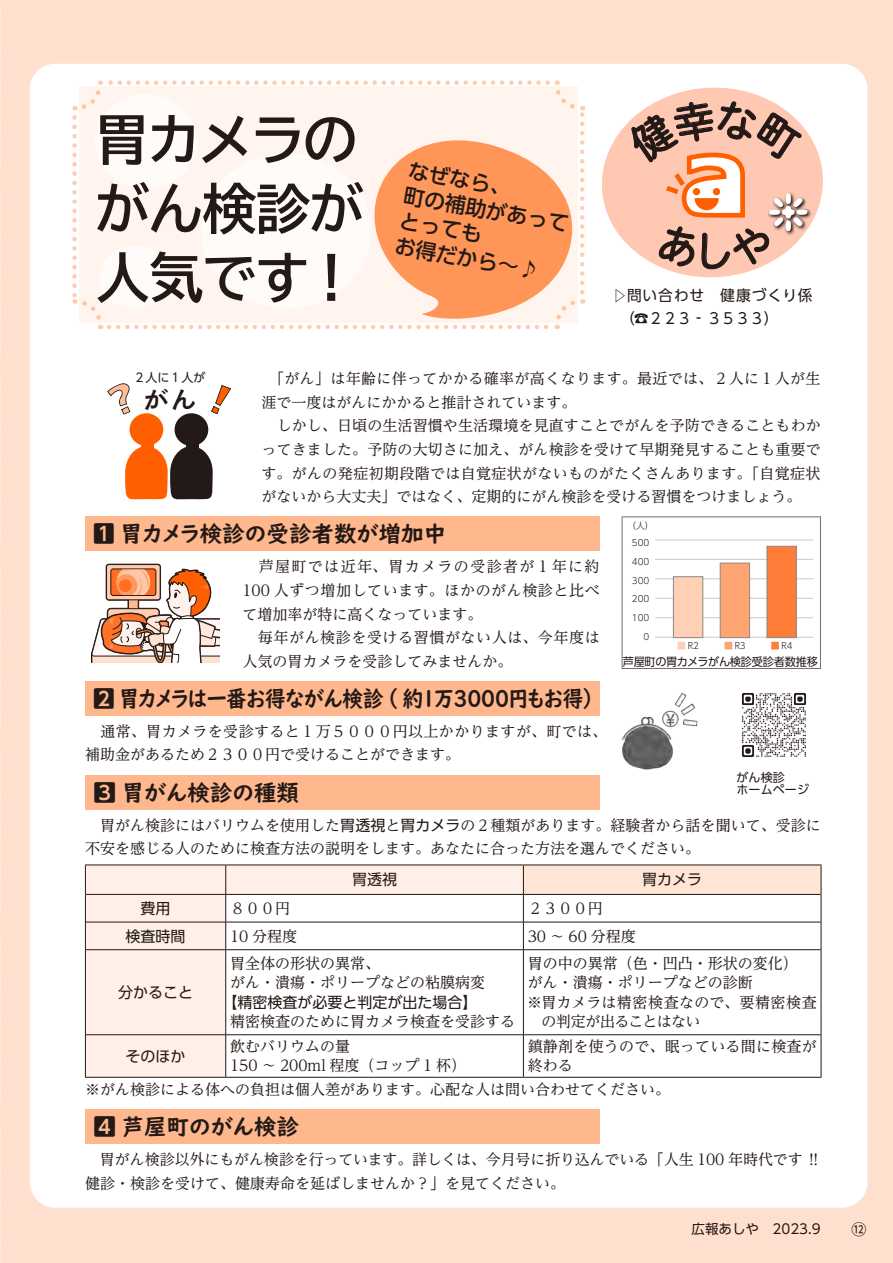
<style>
.page{position:relative;width:893px;height:1263px;background:#fff}
.page>*{position:absolute;margin:0;border:0;box-sizing:border-box;transform-origin:0 0}
.t1{font:700 54px/69px "TBUD Go Std";letter-spacing:-.015em;color:#231916}
.t2{font:700 27.9px "P Kuretake Meiseki Std N";color:#231916}
.t3{font:22.5px "UD Digi Kyokasho NK B";color:#231916}
.t4{font:22.5px "UD Digi Kyokasho NK B";letter-spacing:-.04em;color:#231916;scale:.92 1}
.t5{font:500 21px/25.5px "UD Shin Go Pr 6";color:#231916}
.t6{font:15px/23.5px "UD Reimin Pr 6";color:#231916}
.t7{font:15px/23.5px "UD Reimin Pr 6";letter-spacing:.04em;color:#231916}
.t8{font:15px/23.5px "UD Reimin Pr 6";letter-spacing:.025em;color:#231916}
.t9{font:15px "UD Shin Go Pr 6";color:#231916}
.t10{font:15px "UD Reimin Pr 6";letter-spacing:.03em;color:#231916}
.t11{font:15px "UD Shin Go Pr 6";letter-spacing:.06em;color:#231916}
.t12{font:15px "UD Shin Go Pro";letter-spacing:-.05em;color:#231916}
.t13{font:15px "UD Reimin Pr 6";letter-spacing:-.04em;color:#231916}
.t14{font:14.85px/23.5px "UD Reimin Pr 6";letter-spacing:.01em;color:#231916}
.t15{font:13.5px "UD Shin Go Pro";color:#231916}
.t16{font:12px/12px "UD Shin Go Pro";letter-spacing:.01em;color:#231916}
.t17{font:12px "UD Shin Go Pr 6";color:#231916}
.t18{font:11.4px "UD Shin Go Pr 6";letter-spacing:-.02em;color:#231916}
.t19{font:300 8.85px/18.9px "UD Shin Go Pro";color:#231916;text-align:right}
.s1{font-size:15.75px}
.s2{font-family:"UD Shin Go Pro De";font-weight:700}
.s3{color:#ffd0b4}
.s4{color:#ffa371}
.s5{color:#ff7c39}
.s6{font-family:"UD Shin Go Pro"}
</style>
<div class="page">
<div style="left:1px;top:0;width:892px;height:1263px;background:#ffe0ce"></div>
<div style="left:30px;top:64px;width:837px;height:1144px;background:#fff;border-radius:26px"></div>
<svg style="left:72px;top:80px;width:512px;height:249px;background:#fff3ed"></svg>
<div style="left:95px;top:94px;width:102px;height:94px;background:#fff;border-radius:50%"></div>
<div style="left:99px;top:246px;width:71px;height:62px;background:#fff;border-radius:50%"></div>
<div style="left:201px;top:153px;width:170px;height:155px;background:#fff;border-radius:50%"></div>
<svg style="left:342px;top:115px;width:244px;height:215px;background:#ffc4a1"></svg>
<div style="left:85px;top:1110px;width:515px;height:34px;background:#ffb78d"></div>
<img style="left:742px;top:693px;width:64px;height:64px">
<svg style="left:86px;top:865px;width:437px;height:212px"></svg>
<div style="left:523px;top:865px;width:298px;height:29px;background:#ffe5d6"></div>
<hr style="left:85px;top:864px;width:141px;height:1px;background:#231916">
<hr style="left:226px;top:864px;width:297px;height:1px;background:#231916">
<hr style="left:523px;top:864px;width:298px;height:1px;background:#231916">
<svg style="left:85px;top:865px;width:1px;height:85px"></svg>
<svg style="left:821px;top:865px;width:1px;height:85px"></svg>
<hr style="left:85px;top:950px;width:1px;height:85px;background:#231916">
<hr style="left:821px;top:950px;width:1px;height:85px;background:#231916">
<hr style="left:85px;top:1035px;width:1px;height:42px;background:#231916">
<hr style="left:821px;top:1035px;width:1px;height:42px;background:#231916">
<hr style="left:85px;top:1077px;width:141px;height:1px;background:#231916">
<hr style="left:226px;top:1077px;width:297px;height:1px;background:#231916">
<hr style="left:523px;top:1077px;width:298px;height:1px;background:#231916">
<hr style="left:86px;top:894px;width:140px;height:1px;background:#231916">
<hr style="left:226px;top:894px;width:297px;height:1px;background:#231916">
<hr style="left:523px;top:894px;width:298px;height:1px;background:#231916">
<hr style="left:86px;top:922px;width:140px;height:1px;background:#231916">
<hr style="left:226px;top:922px;width:297px;height:1px;background:#231916">
<svg style="left:225px;top:865px;width:1px;height:84px"></svg>
<hr style="left:523px;top:922px;width:298px;height:1px;background:#231916">
<svg style="left:523px;top:865px;width:1px;height:84px"></svg>
<hr style="left:86px;top:949px;width:140px;height:1px;background:#231916">
<hr style="left:226px;top:949px;width:297px;height:1px;background:#231916">
<hr style="left:225px;top:950px;width:1px;height:84px;background:#231916">
<hr style="left:523px;top:949px;width:298px;height:1px;background:#231916">
<hr style="left:523px;top:950px;width:1px;height:84px;background:#231916">
<hr style="left:86px;top:1034px;width:140px;height:1px;background:#231916">
<hr style="left:226px;top:1034px;width:297px;height:1px;background:#231916">
<hr style="left:225px;top:1035px;width:1px;height:42px;background:#231916">
<hr style="left:523px;top:1034px;width:298px;height:1px;background:#231916">
<hr style="left:523px;top:1035px;width:1px;height:42px;background:#231916">
<div style="left:85px;top:775px;width:515px;height:34px;background:#ffb78d"></div>
<div style="left:85px;top:681px;width:515px;height:34px;background:#ffb78d"></div>
<div style="left:85px;top:517px;width:515px;height:34px;background:#ffb78d"></div>
<svg style="left:91px;top:564px;width:128px;height:98px"></svg>
<div style="left:622px;top:517px;width:199px;height:152px;border:1px solid #6f6f6f"></div>
<hr style="left:655px;top:598px;width:158px;height:1px;background:#c9cacb">
<hr style="left:655px;top:617px;width:158px;height:1px;background:#c9cacb">
<hr style="left:655px;top:637px;width:158px;height:1px;background:#c9cacb">
<hr style="left:655px;top:540px;width:158px;height:1px;background:#c9cacb">
<hr style="left:655px;top:559px;width:158px;height:1px;background:#c9cacb">
<hr style="left:655px;top:578px;width:158px;height:1px;background:#c9cacb">
<div style="left:673px;top:576px;width:30px;height:62px;background:#ffd0b4;border:1px solid #898989"></div>
<div style="left:720px;top:563px;width:30px;height:75px;background:#ffa371;border:1px solid #898989"></div>
<div style="left:767px;top:546px;width:30px;height:92px;background:#ff7c39;border:1px solid #898989"></div>
<div style="left:130px;top:413px;width:33px;height:33px;background:#ff5f00;border-radius:50%"></div>
<div style="left:141px;top:444px;width:12px;height:6px;background:#ff5f00"></div>
<div style="left:175px;top:413px;width:33px;height:33px;background:#231916;border-radius:50%"></div>
<svg style="left:125px;top:446px;width:88px;height:54px;background:#a45c32"></svg>
<div style="left:186px;top:444px;width:12px;height:6px;background:#231916"></div>
<svg style="left:107px;top:383px;width:23px;height:32px"></svg>
<svg style="left:211px;top:385px;width:20px;height:29px"></svg>
<img style="left:621px;top:692px;width:77px;height:78px">
<svg style="left:0;top:0;width:1px;height:1263px"></svg>
<svg style="left:602px;top:88px;width:221px;height:189px"></svg>
<h1 class="t1" style="left:95px;top:106px;width:270px">胃カメラのがん検診が人気です!</h1>
<h3 class="t5" style="left:411px;top:157px;width:169px;rotate:10deg">なぜなら、<br>町の補助があってとっても<br>お得だから~♪</h3>
<p class="t11" style="left:627px;top:283px;width:187px">問い合わせ　健康づくり係</p>
<p class="t9" style="left:608px;top:303px;width:16px;rotate:-90deg">▽</p>
<p class="t12" style="left:620px;top:306px;width:160px">)☎２２３<span class="s1">‐</span>３５３３(</p>
<p class="t17" style="left:134px;top:367px;width:73px">２人に１人が</p>
<h2 class="t2" style="left:142px;top:382px;width:57px">がん</h2>
<p class="t14" style="left:262px;top:366px;width:561px">　「がん」は年齢に伴ってかかる確率が高くなります。最近では、２人に１人が生涯で一度はがんにかかると推計されています。<br>　しかし、日頃の生活習慣や生活環境を見直すことでがんを予防できることもわかってきました。予防の大切さに加え、がん検診を受けて早期発見することも重要です。がんの発症初期段階では自覚症状がないものがたくさんあります。「自覚症状がないから大丈夫」ではなく、定期的にがん検診を受ける習慣をつけましょう。</p>
<h3 class="t3" style="left:93px;top:520px;width:355px"><span class="s2">1</span> 胃カメラ検診の受診者数が増加中</h3>
<p class="t7" style="left:242px;top:554px;width:359px">　芦屋町では近年、胃カメラの受診者が 1 年に約<br>100 人ずつ増加しています。ほかのがん検診と比べて増加率が特に高くなっています。<br>　毎年がん検診を受ける習慣がない人は、今年度は人気の胃カメラを受診してみませんか。</p>
<h3 class="t4" style="left:93px;top:685px;width:548px"><span class="s2">2</span> 胃カメラは一番お得ながん検診（約万１ ３０００円もお得(</h3>
<p class="t8" style="left:85px;top:719px;width:524px">　通常、胃カメラを受診すると１万５０００円以上かかりますが、町では、補助金があるため２３００円で受けることができます。</p>
<p class="t19" style="left:627px;top:516px;width:28px">（人(</p>
<p class="t19" style="left:632px;top:532px;width:19px">500<br>400<br>300<br>200<br>100<br>0</p>
<p class="t19" style="left:677px;top:636px;width:23px"><span class="s3">■</span> 2R</p>
<p class="t18" style="left:623px;top:652px;width:197px">芦屋町の胃カメラがん検診受診者数推移</p>
<p class="t19" style="left:724px;top:636px;width:23px"><span class="s4">■</span> 3R</p>
<p class="t19" style="left:771px;top:636px;width:23px"><span class="s5">■</span> 4R</p>
<p class="t16" style="left:736px;top:771px;width:74px">がん検診<br>ホームページ</p>
<h3 class="t3" style="left:94px;top:779px;width:207px"><span class="s2">3</span> 胃がん検診の種類</h3>
<p class="t6" style="left:85px;top:813px;width:737px">　胃がん検診にはバリウムを使用した<span class="s6">胃透視</span>と<span class="s6">胃カメラ</span>の２種類があります。経験者から話を聞いて、受診に不安を感じる人のために検査方法の説明をします。あなたに合った方法を選んでください。</p>
<p class="t9" style="left:141px;top:896px;width:31px">費用</p>
<p class="t9" style="left:126px;top:924px;width:61px">検査時間</p>
<p class="t9" style="left:118px;top:980px;width:76px">分かること</p>
<p class="t9" style="left:352px;top:867px;width:46px">胃透視</p>
<p class="t9" style="left:642px;top:867px;width:61px">胃カメラ</p>
<p class="t6" style="left:230px;top:896px;width:61px">８００円</p>
<p class="t6" style="left:528px;top:896px;width:76px">２３００円</p>
<p class="t6" style="left:230px;top:924px;width:69px">10 分程度</p>
<p class="t6" style="left:528px;top:924px;width:109px">30 ～ 60 分程度</p>
<p class="t6" style="left:230px;top:953px;width:256px;line-height:19.5px">胃全体の形状の異常、<br>がん・潰瘍・ポリープなどの粘膜病変</p>
<p class="t9" style="left:223px;top:990px;width:256px">【精密検査が必要と判定が出た場合【</p>
<p class="t6" style="left:230px;top:1009px;width:286px">精密検査のために胃カメラ検査を受診する</p>
<p class="t6" style="left:528px;top:951px;width:271px">胃の中の異常（色・凹凸・形状の変化(</p>
<p class="t6" style="left:528px;top:970px;width:226px">がん・潰瘍・ポリープなどの診断</p>
<p class="t10" style="left:527px;top:990px;width:291px">※胃カメラは精密検査なので、要精密検査</p>
<p class="t13" style="left:542px;top:1009px;width:160px">の判定が出ることはない</p>
<p class="t6" style="left:230px;top:1034px;width:121px">飲むバリウムの量</p>
<p class="t6" style="left:528px;top:1036px;width:291px;line-height:19.5px">鎮静剤を使うので、眠っている間に検査が終わる</p>
<p class="t14" style="left:85px;top:1077px;width:586px">※がん検診による体への負担は個人差があります。心配な人は問い合わせてください。</p>
<p class="t9" style="left:126px;top:1044px;width:61px">そのほか</p>
<p class="t6" style="left:230px;top:1053px;width:238px">150 ～ 200ml 程度（コップ 1 杯(</p>
<h3 class="t3" style="left:94px;top:1113px;width:207px"><span class="s2">4</span> 芦屋町のがん検診</h3>
<p class="t6" style="left:85px;top:1147px;width:738px">　胃がん検診以外にもがん検診を行っています。詳しくは、今月号に折り込んでいる「人生 100 年時代です !!健診・検診を受けて、健康寿命を延ばしませんか？」を見てください。</p>
<p class="t15" style="left:691px;top:1218px;width:69px">広報あしや</p>
<p class="t15" style="left:772px;top:1218px;width:50px">2023.9</p>
<p class="t9" style="left:851px;top:1217px;width:16px">12</p>
</div>
